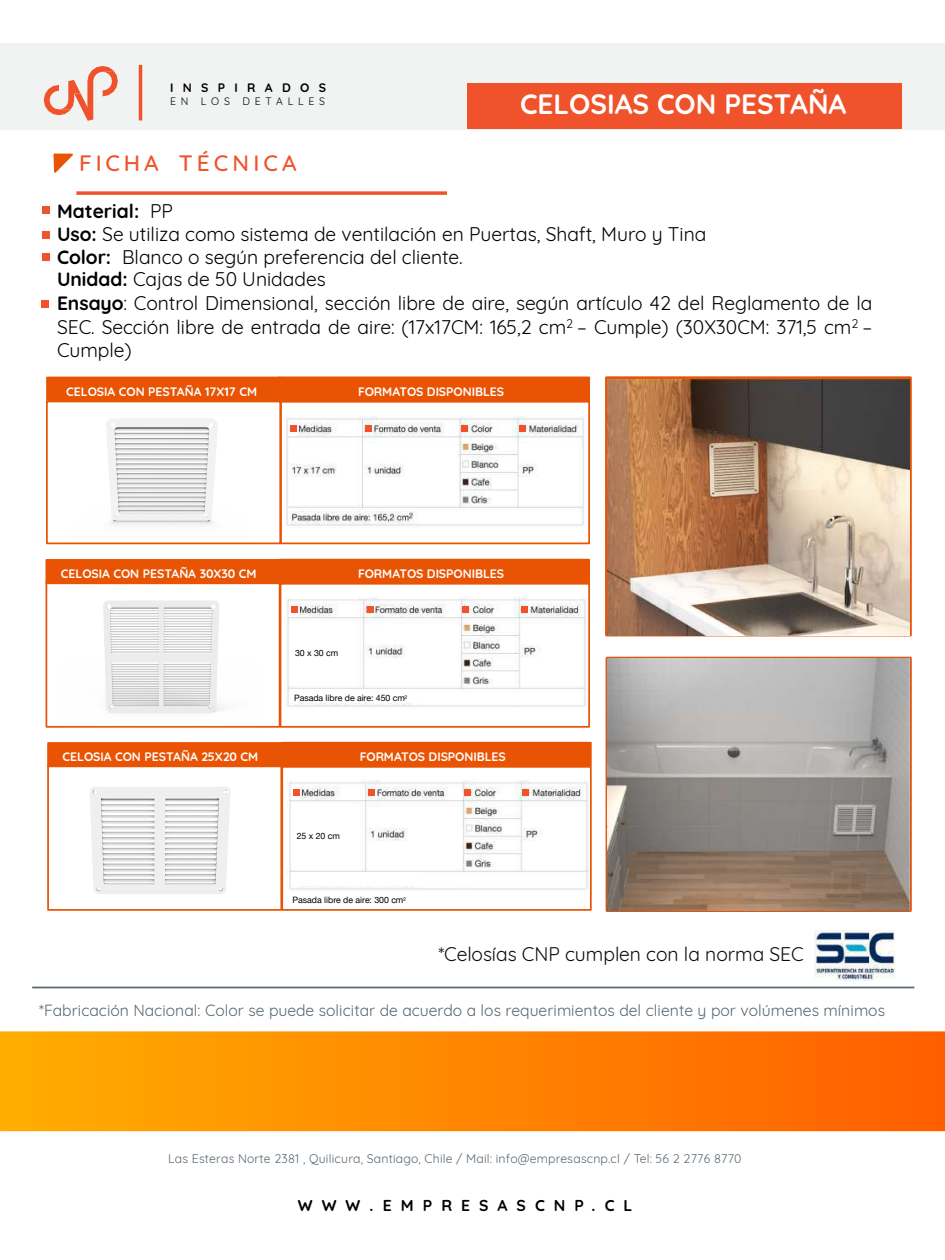
<style>
.page{position:relative;width:945px;height:1260px;background:#fff}
.page>*{position:absolute;margin:0;border:0;box-sizing:border-box;transform-origin:0 0}
.t1{font:700 28px "Quicksand";color:#fff}
.t2{font:500 22.75px "Quicksand";letter-spacing:.175em;color:#f0532b}
.t3{font:19.25px/23.1px "Quicksand";color:#000}
.t4{font:19.25px "Quicksand";color:#0c0c0c}
.t5{font:15.75px "Quicksand";color:#586670}
.t6{font:700 15.75px "Quicksand";letter-spacing:.575em;color:#000}
.t7{font:700 12.25px "Quicksand";letter-spacing:-.005em;color:#fff}
.t8{font:12.25px "Quicksand";letter-spacing:.015em;color:#586670}
.t9{font:700 12.25px "Quicksand";letter-spacing:.765em;color:#000}
.t10{font:10.5px "Quicksand";letter-spacing:.455em;color:#000}
.t11{font:8.75px "Helvetica Neue";letter-spacing:-.005em;color:#000}
.s1{font-weight:700}
</style>
<div class="page">
<div style="left:0;top:43px;width:945px;height:87px;background:#f1f2f2"></div>
<svg style="left:76px;top:191px;width:371px;height:4px"></svg>
<div style="left:467px;top:83px;width:434px;height:46px;background:#f0532b"></div>
<svg style="left:53px;top:153px;width:20px;height:20px"></svg>
<div style="left:0;top:1031px;width:945px;height:100px;background:linear-gradient(to right,#ffad00,#ff5e00)"></div>
<hr style="left:139px;top:65px;width:3px;height:55px;background:#f0532b">
<svg style="left:44px;top:66px;width:74px;height:55px"></svg>
<div style="left:606px;top:657px;width:306px;height:255px;border:3px solid #df5514"></div>
<img style="left:286px;top:417px;width:298px;height:109px">
<div style="left:605px;top:376px;width:307px;height:260px;border:3px solid #e85404"></div>
<div style="left:42px;top:206px;width:8px;height:8px;background:#f0532b"></div>
<div style="left:42px;top:231px;width:8px;height:8px;background:#f0532b"></div>
<div style="left:42px;top:253px;width:8px;height:8px;background:#f0532b"></div>
<div style="left:47px;top:377px;width:233px;height:23px;background:#e85404"></div>
<div style="left:46px;top:377px;width:235px;height:24px;border:2px solid #e85404"></div>
<div style="left:46px;top:401px;width:235px;height:143px;border:2px solid #e85404"></div>
<div style="left:42px;top:300px;width:7px;height:8px;background:#f0532b"></div>
<div style="left:46px;top:560px;width:234px;height:23px;background:#e85404"></div>
<div style="left:46px;top:559px;width:235px;height:25px;border:2px solid #e85404"></div>
<div style="left:46px;top:581px;width:235px;height:147px;border:2px solid #e85404"></div>
<div style="left:280px;top:401px;width:310px;height:143px;border:2px solid #e85404"></div>
<div style="left:280px;top:377px;width:309px;height:25px;background:#e85404"></div>
<div style="left:280px;top:583px;width:310px;height:145px;border:2px solid #e85404"></div>
<div style="left:280px;top:560px;width:309px;height:23px;background:#e85404"></div>
<div style="left:279px;top:559px;width:311px;height:25px;border:2px solid #e85404"></div>
<div style="left:290px;top:425px;width:6px;height:7px;background:#f0532b"></div>
<div style="left:365px;top:425px;width:7px;height:7px;background:#f0532b"></div>
<div style="left:461px;top:425px;width:6px;height:7px;background:#f0532b"></div>
<div style="left:519px;top:426px;width:7px;height:6px;background:#f0532b"></div>
<img style="left:62px;top:601px;width:195px;height:127px">
<img style="left:287px;top:597px;width:301px;height:111px">
<svg style="left:292px;top:606px;width:6px;height:6px"></svg>
<svg style="left:367px;top:606px;width:6px;height:6px"></svg>
<div style="left:462px;top:606px;width:7px;height:6px;background:#f0532b"></div>
<svg style="left:521px;top:606px;width:6px;height:6px"></svg>
<div style="left:291px;top:621px;width:60px;height:63px;background:#fff"></div>
<div style="left:290px;top:690px;width:131px;height:12px;background:#fff"></div>
<div style="left:47px;top:742px;width:235px;height:25px;background:#e85404;border:2px solid #e85404"></div>
<div style="left:47px;top:764px;width:235px;height:147px;border:2px solid #e85404"></div>
<div style="left:281px;top:766px;width:311px;height:145px;border:2px solid #e85404"></div>
<div style="left:281px;top:743px;width:310px;height:23px;background:#e85404"></div>
<div style="left:280px;top:742px;width:312px;height:25px;border:2px solid #e85404"></div>
<img style="left:289px;top:780px;width:300px;height:110px">
<div style="left:293px;top:789px;width:7px;height:6px;background:#f0532b"></div>
<svg style="left:369px;top:789px;width:6px;height:6px"></svg>
<svg style="left:464px;top:789px;width:6px;height:6px"></svg>
<svg style="left:523px;top:789px;width:6px;height:6px"></svg>
<div style="left:292px;top:804px;width:61px;height:64px;background:#fff"></div>
<div style="left:291px;top:872px;width:132px;height:14px;background:#fff"></div>
<hr style="left:32px;top:987px;width:882px;height:1px;background:#586670">
<img style="left:815px;top:930px;width:80px;height:51px">
<img style="left:106px;top:419px;width:112px;height:106px">
<img style="left:608px;top:379px;width:301px;height:256px">
<img style="left:55px;top:787px;width:198px;height:124px">
<img style="left:608px;top:659px;width:301px;height:252px">
<p class="t9" style="left:170px;top:78px;width:157px">INSPIRADOS</p>
<p class="t10" style="left:170px;top:93px;width:156px">EN LOS DETALLES</p>
<p class="t2" style="left:79px;top:144px;width:219px">FICHA TÉCNICA</p>
<h1 class="t1" style="left:520px;top:81px;width:328px">CELOSIAS CON PESTAÑA</h1>
<p class="t3" style="left:57px;top:198px;width:817px"><span class="s1">Material:</span> PP<br><span class="s1">Uso:</span> Se utiliza como sistema de ventilación en Puertas, Shaft, Muro y Tina<br><span class="s1">Color:</span> Blanco o según preferencia del cliente.<br><span class="s1">Unidad:</span> Cajas de 50 Unidades<br><span class="s1">Ensayo</span>: Control Dimensional, sección libre de aire, según artículo 42 del Reglamento de la SEC. Sección libre de entrada de aire: (17x17CM: 165,2 cm<sup>2</sup> – Cumple) (30X30CM: 371,5 cm<sup>2</sup> – Cumple)</p>
<p class="t7" style="left:66px;top:382px;width:192px">CELOSIA CON PESTAÑA 17X17 CM</p>
<p class="t7" style="left:358px;top:381px;width:148px">FORMATOS DISPONIBLES</p>
<p class="t7" style="left:61px;top:564px;width:197px">CELOSIA CON PESTAÑA 30X30 CM</p>
<p class="t7" style="left:358px;top:564px;width:148px">FORMATOS DISPONIBLES</p>
<p class="t11" style="left:295px;top:646px;width:45px">30 x 30 cm</p>
<p class="t11" style="left:294px;top:691px;width:115px">Pasada libre de aire: 450 cm<sup>2</sup></p>
<p class="t7" style="left:63px;top:747px;width:197px">CELOSIA CON PESTAÑA 25X20 CM</p>
<p class="t7" style="left:360px;top:747px;width:148px">FORMATOS DISPONIBLES</p>
<p class="t11" style="left:297px;top:829px;width:45px">25 x 20 cm</p>
<p class="t11" style="left:293px;top:894px;width:115px">Pasada libre de aire: 300 cm<sup>2</sup></p>
<p class="t4" style="left:438px;top:939px;width:367px">*Celosías CNP cumplen con la norma SEC</p>
<p class="t5" style="left:39px;top:998px;width:847px">*Fabricación Nacional: Color se puede solicitar de acuerdo a los requerimientos del cliente y por volúmenes mínimos</p>
<p class="t8" style="left:168px;top:1149px;width:575px">Las Esteras Norte 2381 , Quilicura, Santiago, Chile / Mail: info@empresascnp.cl / Tel: 56 2 2776 8770</p>
<p class="t6" style="left:298px;top:1192px;width:336px">WWW.EMPRESASCNP.CL</p>
</div>
